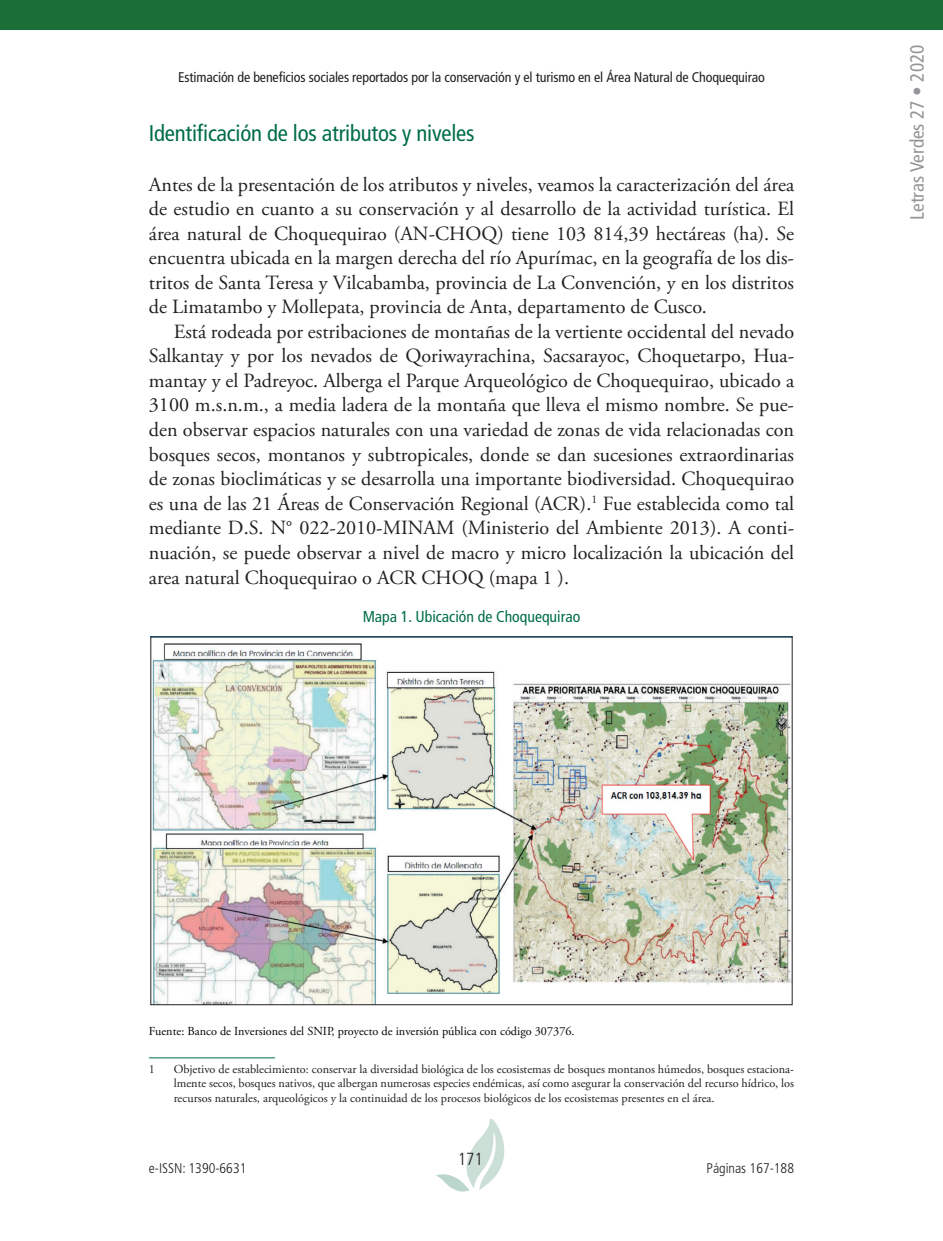
<style>
.page{position:relative;width:943px;height:1241px;background:#fff}
.page>*{position:absolute;margin:0;border:0;box-sizing:border-box;transform-origin:0 0}
.t1{font:condensed 22.75px "Frutiger";letter-spacing:-.01em;color:#006d4b}
.t2{font:20.12px/24.5px "Adobe Garamond Pro";color:#231f20;text-align:justify}
.t3{font:condensed 19.25px "Frutiger";color:#939598}
.t4{font:300 condensed 17.5px "Frutiger";color:#231f20}
.t5{font:condensed 15.75px "Frutiger";color:#006d4b}
.t6{font:condensed 14px "Frutiger";letter-spacing:-.01em;color:#231f20}
.t7{font:300 condensed 14px "Frutiger";color:#231f20}
.t8{font:12.25px/14.7px "Adobe Garamond Pro";color:#231f20;text-align:justify}
.t9{font:12.25px "Adobe Garamond Pro";color:#040503}
</style>
<div class="page">
<svg style="left:436px;top:1119px;width:69px;height:73px"></svg>
<div style="left:0;top:0;width:943px;height:30px;background:#1a6e38"></div>
<hr style="left:149px;top:1057px;width:126px;height:1px;background:#006d4b">
<img style="left:152px;top:643px;width:638px;height:359px">
<p class="t6" style="left:178px;top:69px;width:588px">Estimación de beneficios sociales reportados por la conservación y el turismo en el Área Natural de Choquequirao</p>
<p class="t1" style="left:149px;top:120px;width:327px">Identificación de los atributos y niveles</p>
<p class="t2" style="left:149px;top:173px;width:646px">Antes de la presentación de los atributos y niveles, veamos la caracterización del área de estudio en cuanto a su conservación y al desarrollo de la actividad turística. El área natural de Choquequirao (AN-CHOQ) tiene 103 814,39 hectáreas (ha). Se encuentra ubicada en la margen derecha del río Apurímac, en la geografía de los dis&shy;tritos de Santa Teresa y Vilcabamba, provincia de La Convención, y en los distritos de Limatambo y Mollepata, provincia de Anta, departamento de Cusco.</p>
<p class="t2" style="left:149px;top:320px;width:646px;text-indent:25px">Está rodeada por estribaciones de montañas de la vertiente occidental del nevado Salkantay y por los nevados de Qoriwayrachina, Sacsarayoc, Choquetarpo, Hua&shy;mantay y el Padreyoc. Alberga el Parque Arqueológico de Choquequirao, ubicado a 3100 m.s.n.m., a media ladera de la montaña que lleva el mismo nombre. Se pue&shy;den observar espacios naturales con una variedad de zonas de vida relacionadas con bosques secos, montanos y subtropicales, donde se dan sucesiones extraordinarias de zonas bioclimáticas y se desarrolla una importante biodiversidad. Choquequirao es una de las 21 Áreas de Conservación Regional (ACR).<sup>1</sup> Fue establecida como tal mediante D.S. N° 022-2010-MINAM (Ministerio del Ambiente 2013). A conti&shy;nuación, se puede observar a nivel de macro y micro localización la ubicación del area natural Choquequirao o ACR CHOQ (mapa 1 ).</p>
<p class="t5" style="left:363px;top:607px;width:219px">Mapa 1. Ubicación de Choquequirao</p>
<p class="t3" style="left:906px;top:220px;width:177px;rotate:-90deg">Letras Verdes 27 • 2020</p>
<p class="t9" style="left:149px;top:1023px;width:427px">Fuente: Banco de Inversiones del SNIP, proyecto de inversión pública con código 307376.</p>
<p class="t8" style="left:149px;top:1061px;width:8px">1</p>
<p class="t8" style="left:174px;top:1061px;width:622px">Objetivo de establecimiento: conservar la diversidad biológica de los ecosistemas de bosques montanos húmedos, bosques estaciona&shy;lmente secos, bosques nativos, que albergan numerosas especies endémicas, así como asegurar la conservación del recurso hídrico, los recursos naturales, arqueológicos y la continuidad de los procesos biológicos de los ecosistemas presentes en el área.</p>
<p class="t4" style="left:458px;top:1149px;width:27px">171</p>
<p class="t7" style="left:149px;top:1159px;width:99px">e-ISSN: 1390-6631</p>
<p class="t7" style="left:706px;top:1159px;width:89px">Páginas 167-188</p>
</div>
